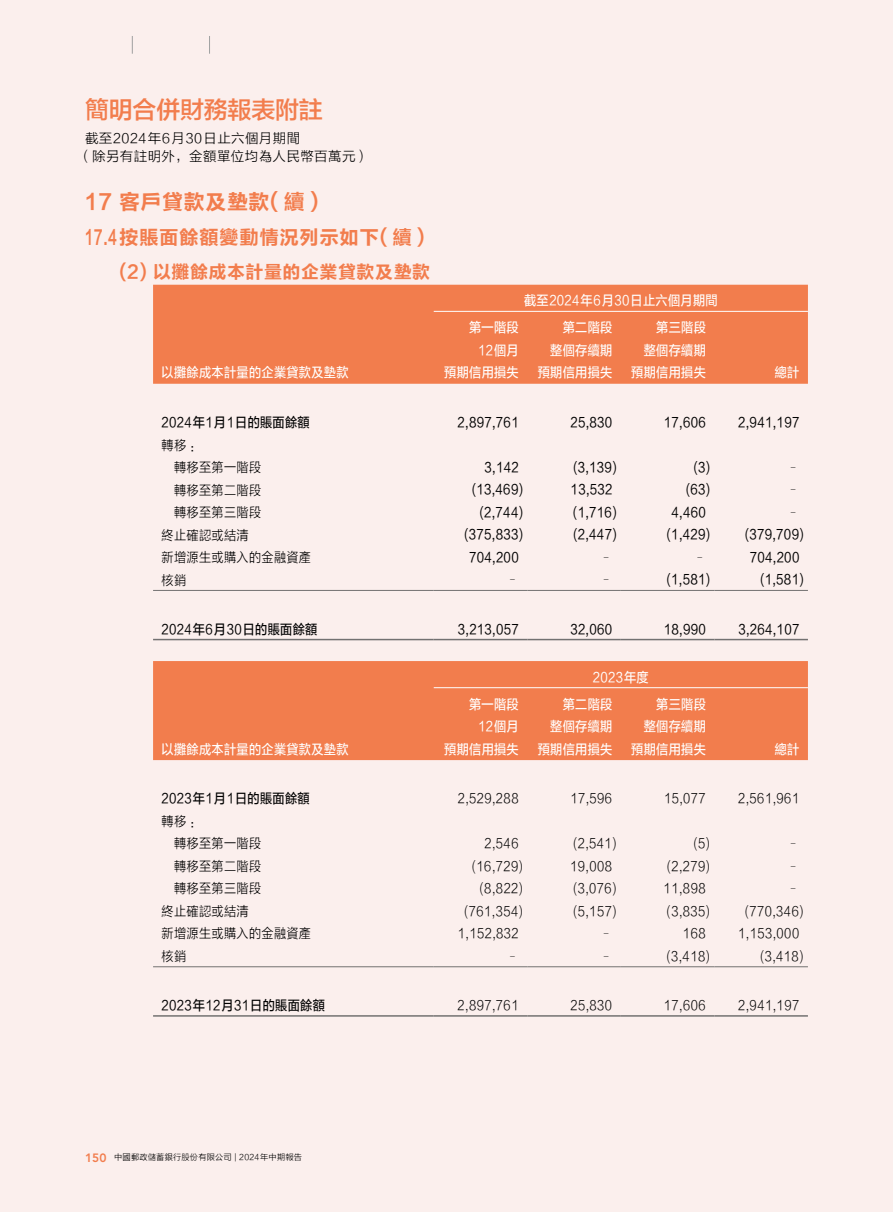
<style>
.page{position:relative;width:893px;height:1212px;background:#fbefed}
.page>*{position:absolute;margin:0;border:0;box-sizing:border-box;transform-origin:0 0}
.t1{font:24px "FZLTZHK GBK1 0";letter-spacing:-.01em;color:#f27d4d}
._01_H1{font:21px "FZLTCHK GBK1 0";letter-spacing:.03em;color:#f27d4d}
._02_H2{font:19.5px "FZLTCHK GBK1 0";letter-spacing:.03em;color:#f27d4d;scale:.7 1}
._03_H3{font:18px "FZLTCHK GBK1 0";letter-spacing:.03em;color:#f27d4d}
._50_Table_Text{font:13.5px "FZLTXHK";letter-spacing:.03em;color:#000;scale:.9 1}
._50_Table_Text-2{font:13.5px "FZLTZHUNHK GBK1 0";letter-spacing:.03em;color:#000;scale:.9 1}
._50_Table_Text-3{font:13.5px "FZLTZHUNHK GBK1 0";letter-spacing:.03em;color:#fff;scale:.9 1}
._50_Table_Text-4{font:13.5px/18px "FZLTXHK";letter-spacing:.03em;color:#000}
.t2{font:8.25px "FZLTXHK";letter-spacing:.02em;color:#000}
.s1{font-family:"Avenir LT Std";font-weight:800;font-size:12px;color:#f27d4d}
</style>
<div class="page">
<svg style="left:132px;top:36px;width:1px;height:18px"></svg>
<svg style="left:209px;top:36px;width:1px;height:18px"></svg>
<div style="left:153px;top:285px;width:655px;height:99px;background:#f27d4d"></div>
<hr style="left:434px;top:311px;width:374px;height:1px;background:#fff">
<hr style="left:153px;top:590px;width:281px;height:1px;background:#727171">
<hr style="left:434px;top:590px;width:93px;height:1px;background:#727171">
<hr style="left:527px;top:590px;width:94px;height:1px;background:#727171">
<hr style="left:621px;top:590px;width:93px;height:1px;background:#727171">
<hr style="left:714px;top:590px;width:94px;height:1px;background:#727171">
<hr style="left:153px;top:639px;width:281px;height:1px;background:#727171">
<hr style="left:434px;top:639px;width:93px;height:1px;background:#727171">
<hr style="left:527px;top:639px;width:94px;height:1px;background:#727171">
<hr style="left:621px;top:639px;width:93px;height:1px;background:#727171">
<hr style="left:714px;top:639px;width:94px;height:1px;background:#727171">
<div style="left:153px;top:661px;width:655px;height:99px;background:#f27d4d"></div>
<hr style="left:434px;top:687px;width:374px;height:1px;background:#fff">
<hr style="left:153px;top:966px;width:281px;height:1px;background:#727171">
<hr style="left:434px;top:966px;width:93px;height:1px;background:#727171">
<hr style="left:527px;top:966px;width:94px;height:1px;background:#727171">
<hr style="left:621px;top:966px;width:93px;height:1px;background:#727171">
<hr style="left:714px;top:966px;width:94px;height:1px;background:#727171">
<hr style="left:153px;top:1015px;width:281px;height:2px;background:#727171">
<hr style="left:434px;top:1015px;width:93px;height:2px;background:#727171">
<hr style="left:527px;top:1015px;width:94px;height:2px;background:#727171">
<hr style="left:621px;top:1015px;width:93px;height:2px;background:#727171">
<hr style="left:714px;top:1015px;width:94px;height:2px;background:#727171">
<h1 class="t1" style="left:85px;top:97px;width:239px">簡明合併財務報表附註</h1>
<p class="_50_Table_Text-4" style="left:78px;top:130px;width:293px;text-indent:7px">截至2024年6月30日止六個月期間<br>（除另有註明外，金額單位均為人民幣百萬元）</p>
<p class="_01_H1" style="left:85px;top:191px;width:243px">17 客戶貸款及墊款（續）</p>
<p class="_02_H2" style="left:85px;top:226px;width:497px">17.4 按賬面餘額變動情況列示如下（續）</p>
<p class="_03_H3" style="left:119px;top:262px;width:313px">(2) 以攤餘成本計量的企業貸款及墊款</p>
<p class="_50_Table_Text-3" style="left:524px;top:293px;width:217px">截至2024年6月30日止六個月期間</p>
<p class="_50_Table_Text-3" style="left:469px;top:320px;width:57px">第一階段</p>
<p class="_50_Table_Text-3" style="left:563px;top:320px;width:57px">第二階段</p>
<p class="_50_Table_Text-3" style="left:656px;top:320px;width:57px">第三階段</p>
<p class="_50_Table_Text-3" style="left:478px;top:343px;width:47px">12個月</p>
<p class="_50_Table_Text-3" style="left:550px;top:343px;width:71px">整個存續期</p>
<p class="_50_Table_Text-3" style="left:644px;top:343px;width:71px">整個存續期</p>
<p class="_50_Table_Text-3" style="left:162px;top:365px;width:209px">以攤餘成本計量的企業貸款及墊款</p>
<p class="_50_Table_Text-3" style="left:444px;top:365px;width:84px">預期信用損失</p>
<p class="_50_Table_Text-3" style="left:538px;top:365px;width:84px">預期信用損失</p>
<p class="_50_Table_Text-3" style="left:631px;top:365px;width:84px">預期信用損失</p>
<p class="_50_Table_Text-3" style="left:775px;top:365px;width:29px">總計</p>
<p class="_50_Table_Text-2" style="left:162px;top:415px;width:166px">2024年1月1日的賬面餘額</p>
<p class="_50_Table_Text-2" style="left:458px;top:415px;width:69px">2,897,761</p>
<p class="_50_Table_Text-2" style="left:570px;top:415px;width:48px">25,830</p>
<p class="_50_Table_Text-2" style="left:664px;top:415px;width:48px">17,606</p>
<p class="_50_Table_Text-2" style="left:738px;top:415px;width:69px">2,941,197</p>
<p class="_50_Table_Text" style="left:162px;top:437px;width:46px">轉移：</p>
<p class="_50_Table_Text" style="left:174px;top:460px;width:98px">轉移至第一階段</p>
<p class="_50_Table_Text-2" style="left:485px;top:460px;width:39px">3,142</p>
<p class="_50_Table_Text-2" style="left:573px;top:460px;width:50px">(3,139)</p>
<p class="_50_Table_Text-2" style="left:693px;top:460px;width:20px">(3)</p>
<p class="_50_Table_Text-2" style="left:787px;top:460px;width:15px">–</p>
<p class="_50_Table_Text" style="left:174px;top:482px;width:98px">轉移至第二階段</p>
<p class="_50_Table_Text-2" style="left:472px;top:482px;width:59px">(13,469)</p>
<p class="_50_Table_Text-2" style="left:571px;top:482px;width:48px">13,532</p>
<p class="_50_Table_Text-2" style="left:686px;top:482px;width:29px">(63)</p>
<p class="_50_Table_Text-2" style="left:787px;top:482px;width:15px">–</p>
<p class="_50_Table_Text" style="left:174px;top:505px;width:98px">轉移至第三階段</p>
<p class="_50_Table_Text-2" style="left:480px;top:505px;width:50px">(2,744)</p>
<p class="_50_Table_Text-2" style="left:573px;top:505px;width:50px">(1,716)</p>
<p class="_50_Table_Text-2" style="left:671px;top:505px;width:40px">4,460</p>
<p class="_50_Table_Text-2" style="left:787px;top:505px;width:15px">–</p>
<p class="_50_Table_Text" style="left:162px;top:527px;width:98px">終止確認或結清</p>
<p class="_50_Table_Text-2" style="left:464px;top:527px;width:67px">(375,833)</p>
<p class="_50_Table_Text-2" style="left:573px;top:527px;width:50px">(2,447)</p>
<p class="_50_Table_Text-2" style="left:667px;top:527px;width:50px">(1,429)</p>
<p class="_50_Table_Text-2" style="left:745px;top:527px;width:67px">(379,709)</p>
<p class="_50_Table_Text" style="left:162px;top:550px;width:168px">新增源生或購入的金融資產</p>
<p class="_50_Table_Text-2" style="left:469px;top:550px;width:57px">704,200</p>
<p class="_50_Table_Text-2" style="left:600px;top:550px;width:15px">–</p>
<p class="_50_Table_Text-2" style="left:694px;top:550px;width:15px">–</p>
<p class="_50_Table_Text-2" style="left:750px;top:550px;width:57px">704,200</p>
<p class="_50_Table_Text" style="left:162px;top:572px;width:29px">核銷</p>
<p class="_50_Table_Text-2" style="left:507px;top:572px;width:15px">–</p>
<p class="_50_Table_Text-2" style="left:600px;top:572px;width:15px">–</p>
<p class="_50_Table_Text-2" style="left:666px;top:572px;width:50px">(1,581)</p>
<p class="_50_Table_Text-2" style="left:760px;top:572px;width:50px">(1,581)</p>
<p class="_50_Table_Text-2" style="left:162px;top:622px;width:175px">2024年6月30日的賬面餘額</p>
<p class="_50_Table_Text-2" style="left:458px;top:622px;width:69px">3,213,057</p>
<p class="_50_Table_Text-2" style="left:570px;top:622px;width:48px">32,060</p>
<p class="_50_Table_Text-2" style="left:664px;top:622px;width:48px">18,990</p>
<p class="_50_Table_Text-2" style="left:738px;top:622px;width:69px">3,264,107</p>
<p class="_50_Table_Text-3" style="left:593px;top:669px;width:63px">2023年度</p>
<p class="_50_Table_Text-3" style="left:469px;top:696px;width:57px">第一階段</p>
<p class="_50_Table_Text-3" style="left:563px;top:696px;width:57px">第二階段</p>
<p class="_50_Table_Text-3" style="left:656px;top:696px;width:57px">第三階段</p>
<p class="_50_Table_Text-3" style="left:478px;top:719px;width:47px">12個月</p>
<p class="_50_Table_Text-3" style="left:550px;top:719px;width:71px">整個存續期</p>
<p class="_50_Table_Text-3" style="left:644px;top:719px;width:71px">整個存續期</p>
<p class="_50_Table_Text-3" style="left:162px;top:741px;width:209px">以攤餘成本計量的企業貸款及墊款</p>
<p class="_50_Table_Text-3" style="left:444px;top:741px;width:84px">預期信用損失</p>
<p class="_50_Table_Text-3" style="left:538px;top:741px;width:84px">預期信用損失</p>
<p class="_50_Table_Text-3" style="left:631px;top:741px;width:84px">預期信用損失</p>
<p class="_50_Table_Text-3" style="left:775px;top:741px;width:29px">總計</p>
<p class="_50_Table_Text-2" style="left:162px;top:791px;width:166px">2023年1月1日的賬面餘額</p>
<p class="_50_Table_Text" style="left:458px;top:791px;width:69px">2,529,288</p>
<p class="_50_Table_Text" style="left:570px;top:791px;width:48px">17,596</p>
<p class="_50_Table_Text" style="left:664px;top:791px;width:48px">15,077</p>
<p class="_50_Table_Text" style="left:738px;top:791px;width:69px">2,561,961</p>
<p class="_50_Table_Text" style="left:162px;top:814px;width:46px">轉移：</p>
<p class="_50_Table_Text" style="left:174px;top:836px;width:98px">轉移至第一階段</p>
<p class="_50_Table_Text" style="left:485px;top:836px;width:39px">2,546</p>
<p class="_50_Table_Text" style="left:573px;top:836px;width:50px">(2,541)</p>
<p class="_50_Table_Text" style="left:693px;top:836px;width:20px">(5)</p>
<p class="_50_Table_Text" style="left:787px;top:836px;width:15px">–</p>
<p class="_50_Table_Text" style="left:174px;top:859px;width:98px">轉移至第二階段</p>
<p class="_50_Table_Text" style="left:472px;top:859px;width:58px">(16,729)</p>
<p class="_50_Table_Text" style="left:570px;top:859px;width:48px">19,008</p>
<p class="_50_Table_Text" style="left:667px;top:859px;width:50px">(2,279)</p>
<p class="_50_Table_Text" style="left:787px;top:859px;width:15px">–</p>
<p class="_50_Table_Text" style="left:174px;top:881px;width:98px">轉移至第三階段</p>
<p class="_50_Table_Text" style="left:480px;top:881px;width:50px">(8,822)</p>
<p class="_50_Table_Text" style="left:573px;top:881px;width:50px">(3,076)</p>
<p class="_50_Table_Text" style="left:664px;top:881px;width:48px">11,898</p>
<p class="_50_Table_Text" style="left:787px;top:881px;width:15px">–</p>
<p class="_50_Table_Text" style="left:162px;top:904px;width:98px">終止確認或結清</p>
<p class="_50_Table_Text" style="left:464px;top:904px;width:67px">(761,354)</p>
<p class="_50_Table_Text" style="left:573px;top:904px;width:50px">(5,157)</p>
<p class="_50_Table_Text" style="left:667px;top:904px;width:50px">(3,835)</p>
<p class="_50_Table_Text" style="left:745px;top:904px;width:67px">(770,346)</p>
<p class="_50_Table_Text" style="left:162px;top:926px;width:168px">新增源生或購入的金融資產</p>
<p class="_50_Table_Text" style="left:458px;top:926px;width:69px">1,152,832</p>
<p class="_50_Table_Text" style="left:600px;top:926px;width:15px">–</p>
<p class="_50_Table_Text" style="left:683px;top:926px;width:27px">168</p>
<p class="_50_Table_Text" style="left:738px;top:926px;width:70px">1,153,000</p>
<p class="_50_Table_Text" style="left:162px;top:949px;width:29px">核銷</p>
<p class="_50_Table_Text" style="left:507px;top:949px;width:15px">–</p>
<p class="_50_Table_Text" style="left:600px;top:949px;width:15px">–</p>
<p class="_50_Table_Text" style="left:666px;top:949px;width:50px">(3,418)</p>
<p class="_50_Table_Text" style="left:760px;top:949px;width:50px">(3,418)</p>
<p class="_50_Table_Text-2" style="left:162px;top:998px;width:183px">2023年12月31日的賬面餘額</p>
<p class="_50_Table_Text" style="left:458px;top:998px;width:69px">2,897,761</p>
<p class="_50_Table_Text" style="left:570px;top:998px;width:48px">25,830</p>
<p class="_50_Table_Text" style="left:664px;top:998px;width:48px">17,606</p>
<p class="_50_Table_Text" style="left:738px;top:998px;width:69px">2,941,197</p>
<p class="t2" style="left:85px;top:1153px;width:219px"><span class="s1">150</span> 中國郵政儲蓄銀行股份有限公司 | 2024年中期報告</p>
</div>
